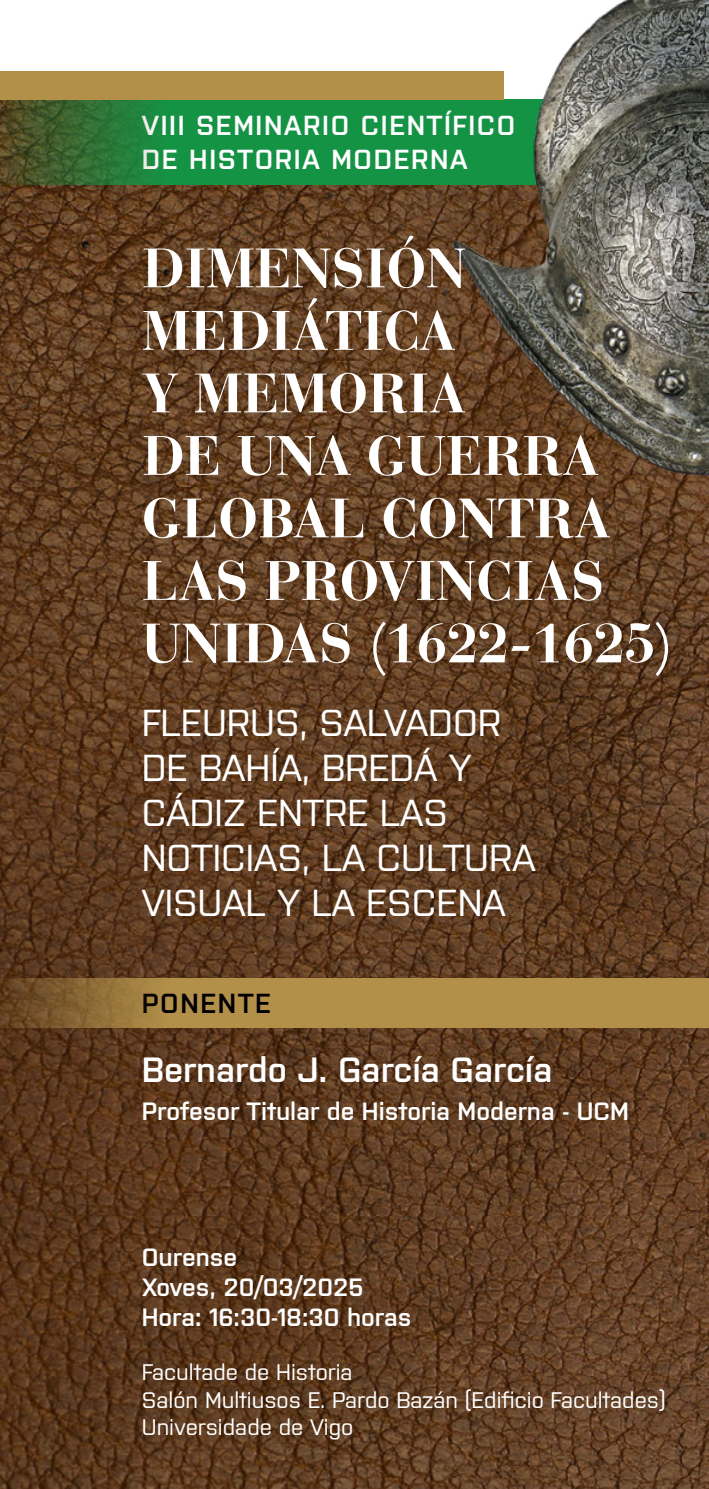
<style>
.page{position:relative;width:709px;height:1489px;background:#fff}
.page>*{position:absolute;margin:0;border:0;box-sizing:border-box;transform-origin:0 0}
.t1{font:700 55px/62.5px "Bauer Bodoni Std";color:#fff}
.t2{font:500 37.5px/45px "Purista";color:#fff}
.t3{font:600 35px "Purista";color:#fff}
.t4{font:600 27.5px/33px "Purista";letter-spacing:.06em;color:#fff}
.t5{font:600 27.5px "Purista";letter-spacing:.06em;color:#000}
.t6{font:600 25px/30px "Purista";color:#fff}
.t7{font:500 22.5px/27px "Purista";color:#fff}
</style>
<div class="page">
<img style="left:0;top:184px;width:709px;height:1304px">
<svg style="left:0;top:99px;width:452px;height:85px;background:#22843e"></svg>
<svg style="left:0;top:978px;width:709px;height:50px;background:#a78644"></svg>
<img style="left:452px;top:0;width:257px;height:475px">
<div style="left:0;top:71px;width:503px;height:28px;background:#b2904a"></div>
<p class="t4" style="left:142px;top:107px;width:375px">VIII SEMINARIO CIENTÍFICO<br>DE HISTORIA MODERNA</p>
<h1 class="t1" style="left:142px;top:237px;width:533px">DIMENSIÓN<br>MEDIÁTICA<br>Y MEMORIA<br>DE UNA GUERRA<br>GLOBAL CONTRA<br>LAS PROVINCIAS<br>UNIDAS (1622‑1625)</h1>
<h2 class="t2" style="left:142px;top:697px;width:395px">FLEURUS, SALVADOR<br>DE BAHÍA, BREDÁ Y<br>CÁDIZ ENTRE LAS<br>NOTICIAS, LA CULTURA<br>VISUAL Y LA ESCENA</h2>
<p class="t5" style="left:142px;top:983px;width:131px">PONENTE</p>
<h3 class="t3" style="left:142px;top:1044px;width:412px">Bernardo J. García García</h3>
<p class="t6" style="left:142px;top:1093px;width:488px">Profesor Titular de Historia Moderna - UCM</p>
<p class="t6" style="left:142px;top:1240px;width:271px">Ourense<br>Xoves, 20/03/2025<br>Hora: 16:30-18:30 horas</p>
<p class="t7" style="left:142px;top:1357px;width:525px">Facultade de Historia<br>Salón Multiusos E. Pardo Bazán (Edificio Facultades)<br>Universidade de Vigo</p>
</div>
